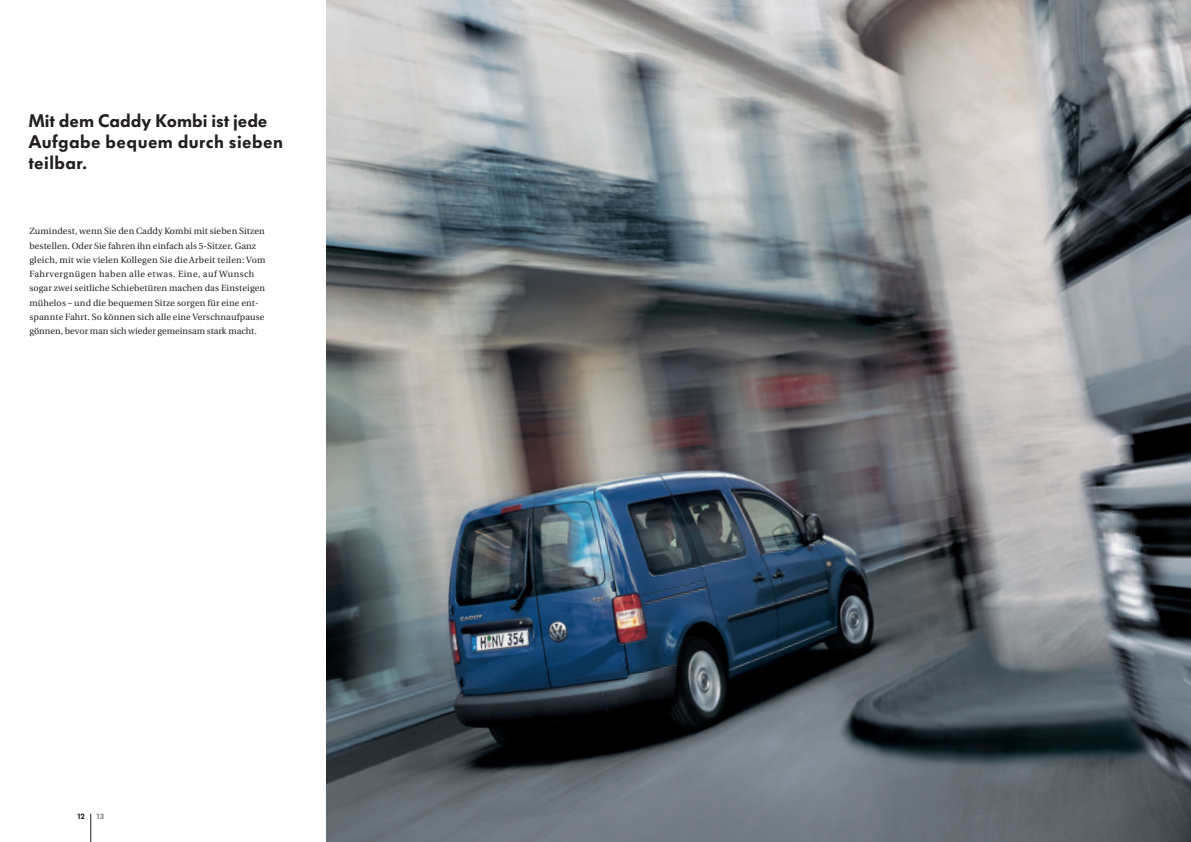
<style>
.page{position:relative;width:1191px;height:842px;background:#fff}
.page>*{position:absolute;margin:0;border:0;box-sizing:border-box;transform-origin:0 0}
.t1{font:900 18px/21.3px "VW Headline";letter-spacing:.025em;color:#231f20}
.t2{font:9px/14.2px "VW Utopia";letter-spacing:.015em;color:#231f20}
.t3{font:900 7.5px "VW Headline";color:#231f20}
.t4{font:900 7.5px "VW Headline";color:#808285}
</style>
<div class="page">
<svg style="left:90px;top:814px;width:1px;height:28px"></svg>
<img style="left:326px;top:0;width:865px;height:842px">
<h1 class="t1" style="left:28px;top:110px;width:256px">Mit dem Caddy Kombi ist jede<br>Aufgabe bequem durch sieben teilbar.</h1>
<p class="t2" style="left:29px;top:224px;width:238px">Zumindest,wenn Sie den Caddy Kombi mit sieben Sitzen bestellen.Oder Sie fahren ihn einfach als 5-Sitzer.Ganz gleich,mit wie vielen Kollegen Sie die Arbeit teilen:Vom Fahrvergnügen haben alle etwas.Eine,auf Wunsch sogar zwei seitliche Schiebetüren machen das Einsteigen mühelos – und die bequemen Sitze sorgen für eine ent&shy;spannte Fahrt.So können sich alle eine Verschnaufpause gönnen,bevor man sich wieder gemeinsam stark macht.</p>
<p class="t3" style="left:77px;top:812px;width:9px">12</p>
<p class="t4" style="left:96px;top:812px;width:9px">13</p>
</div>
